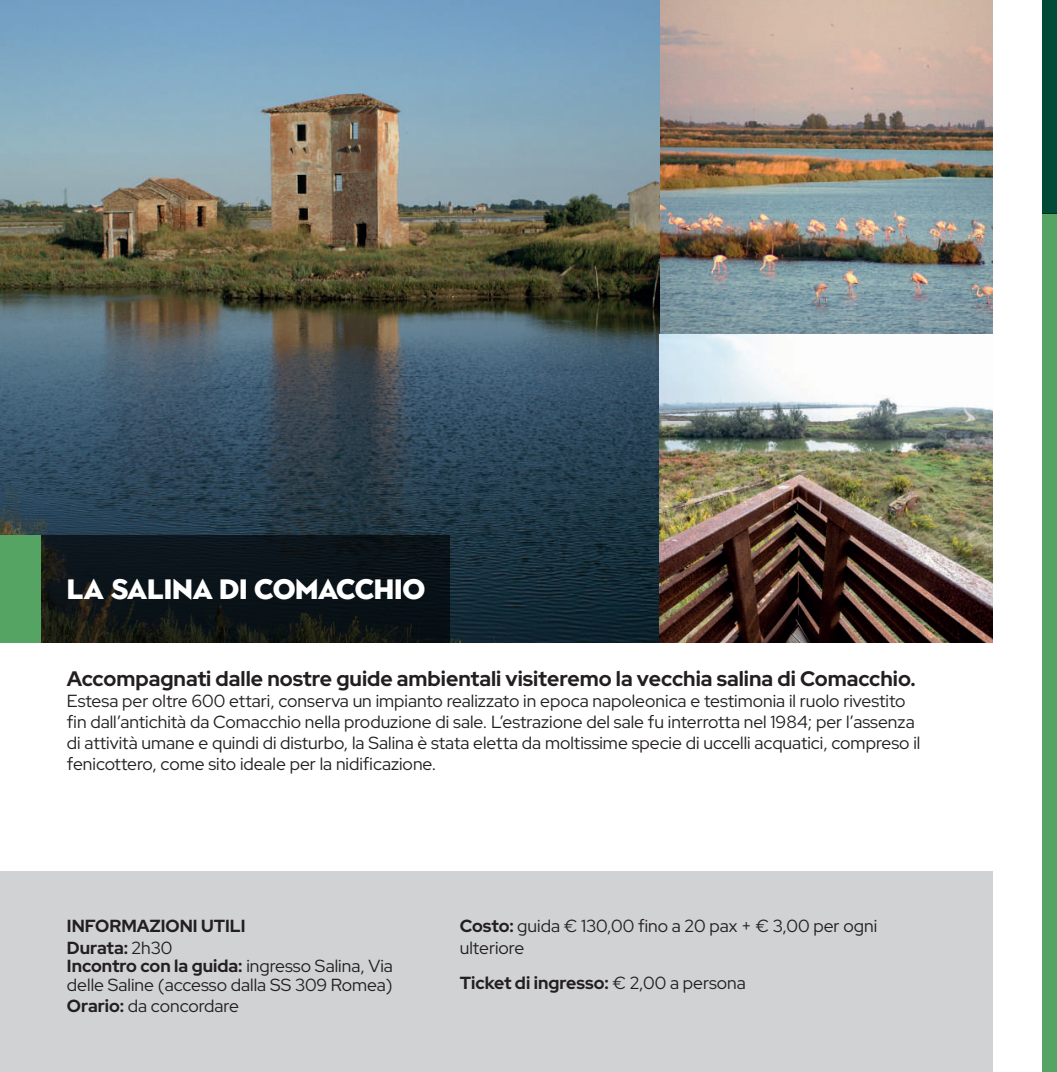
<style>
.page{position:relative;width:1057px;height:1072px;background:#fff}
.page>*{position:absolute;margin:0;border:0;box-sizing:border-box;transform-origin:0 0}
.t1{font:900 28px "Town 10 Display";letter-spacing:-.02em;color:#fff}
.t2{font:700 21px "Red Hat Display";color:#231f20}
.t3{font:17.5px/21px "Red Hat Display";color:#231f20}
.t4{font:700 17.5px/21px "Red Hat Display";color:#231f20}
.s1{font-weight:400}
.s2{font-weight:700}
</style>
<div class="page">
<img style="left:659px;top:0;width:333px;height:335px">
<div style="left:0;top:871px;width:992px;height:200px;background:#d1d2d4"></div>
<img style="left:0;top:0;width:659px;height:642px">
<svg style="left:40px;top:535px;width:410px;height:107px;background:#0f1819"></svg>
<img style="left:659px;top:335px;width:333px;height:307px">
<div style="left:0;top:535px;width:40px;height:107px;background:#55a464"></div>
<div style="left:1042px;top:0;width:15px;height:213px;background:#004a38"></div>
<div style="left:1042px;top:213px;width:15px;height:858px;background:#55a464"></div>
<h1 class="t1" style="left:67px;top:572px;width:360px">LA SALINA DI COMACCHIO</h1>
<p class="t2" style="left:67px;top:665px;width:850px">Accompagnati dalle nostre guide ambientali visiteremo la vecchia salina di Comacchio.</p>
<p class="t3" style="left:67px;top:690px;width:855px">Estesa per oltre 600 ettari, conserva un impianto realizzato in epoca napoleonica e testimonia il ruolo rivestito fin dall’antichità da Comacchio nella produzione di sale. L’estrazione del sale fu interrotta nel 1984; per l’assenza di attività umane e quindi di disturbo, la Salina è stata eletta da moltissime specie di uccelli acquatici, compreso il fenicottero, come sito ideale per la nidificazione.</p>
<p class="t4" style="left:67px;top:915px;width:180px">INFORMAZIONI UTILI<br>Durata: <span class="s1">2h30</span></p>
<p class="t3" style="left:67px;top:956px;width:327px;line-height:18.9px"><span class="s2">Incontro con la guida:</span> ingresso Salina, Via delle Saline (accesso dalla SS 309 Romea)</p>
<p class="t3" style="left:67px;top:995px;width:173px"><span class="s2">Orario:</span> da concordare</p>
<p class="t3" style="left:460px;top:915px;width:419px"><span class="s2">Costo:</span> guida € 130,00 fino a 20 pax + € 3,00 per ogni ulteriore</p>
<p class="t4" style="left:460px;top:972px;width:287px">Ticket di ingresso: <span class="s1">€ 2,00 a persona</span></p>
</div>
